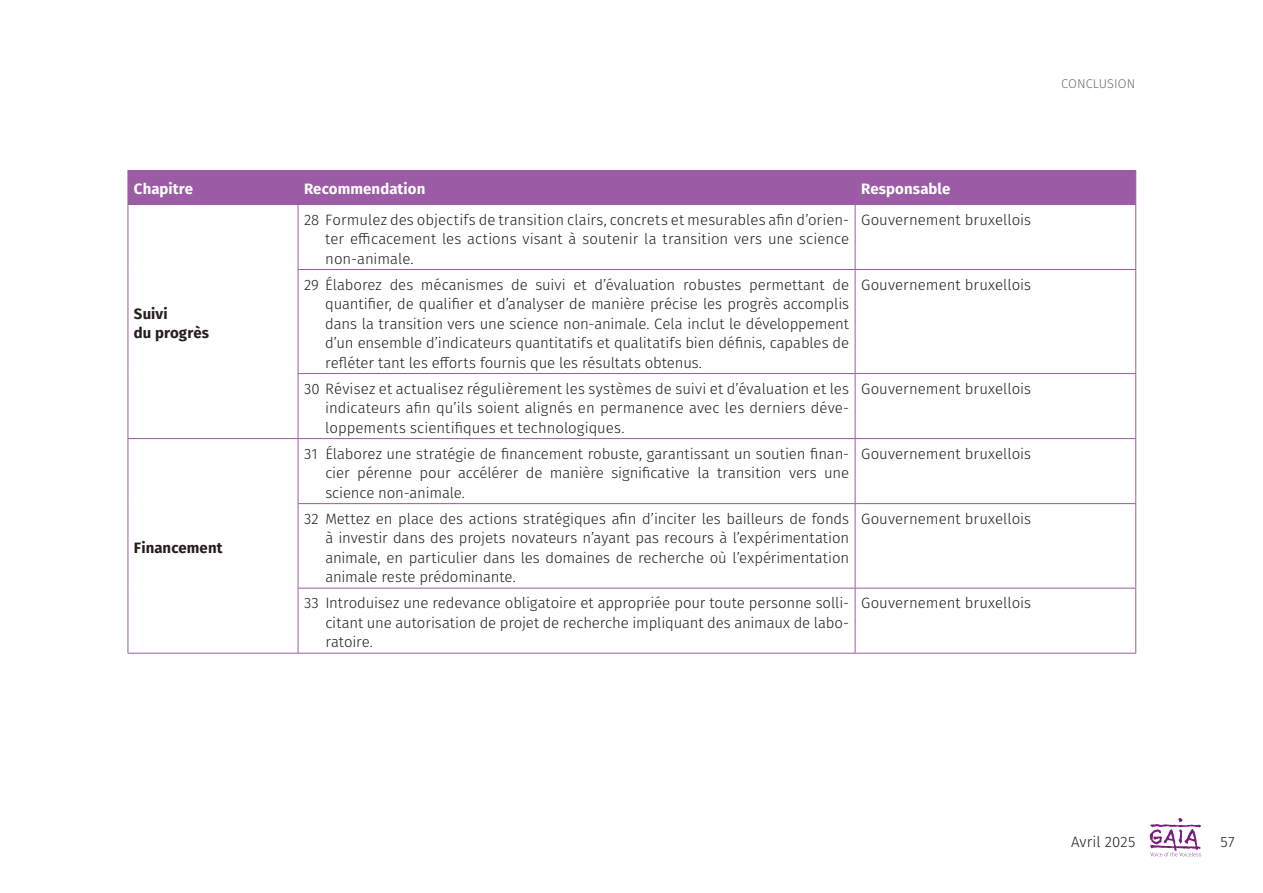
<style>
.page{position:relative;width:1263px;height:893px;background:#fff}
.page>*{position:absolute;margin:0;border:0;box-sizing:border-box;transform-origin:0 0}
.t1{font:300 15px/19.5px "Fira Sans";color:#231f20;text-align:justify}
.t2{font:700 15px "Fira Sans";letter-spacing:.005em;color:#fff}
.t3{font:700 15px/19.5px "Fira Sans";letter-spacing:.01em;color:#231f20}
.t4{font:300 12.75px "Fira Sans";letter-spacing:.01em;color:#6c6d70}
</style>
<div class="page">
<div style="left:129px;top:171px;width:1006px;height:33px;background:#9b5ba5"></div>
<hr style="left:128px;top:170px;width:170px;height:1px;background:#9b5ba5">
<hr style="left:128px;top:171px;width:1px;height:33px;background:#9b5ba5">
<hr style="left:298px;top:170px;width:557px;height:1px;background:#9b5ba5">
<hr style="left:298px;top:171px;width:1px;height:33px;background:#9b5ba5">
<hr style="left:855px;top:170px;width:281px;height:1px;background:#9b5ba5">
<hr style="left:855px;top:171px;width:1px;height:33px;background:#9b5ba5">
<hr style="left:1135px;top:171px;width:1px;height:33px;background:#9b5ba5">
<hr style="left:128px;top:204px;width:170px;height:1px;background:#9b5ba5">
<hr style="left:298px;top:204px;width:557px;height:1px;background:#9b5ba5">
<hr style="left:855px;top:204px;width:281px;height:1px;background:#9b5ba5">
<hr style="left:128px;top:205px;width:1px;height:64px;background:#9b5ba5">
<hr style="left:128px;top:269px;width:1px;height:105px;background:#9b5ba5">
<hr style="left:128px;top:374px;width:1px;height:64px;background:#9b5ba5">
<hr style="left:298px;top:205px;width:1px;height:64px;background:#9b5ba5">
<hr style="left:855px;top:205px;width:1px;height:64px;background:#9b5ba5">
<hr style="left:1135px;top:205px;width:1px;height:64px;background:#9b5ba5">
<hr style="left:298px;top:269px;width:557px;height:1px;background:#9b5ba5">
<hr style="left:298px;top:270px;width:1px;height:103px;background:#9b5ba5">
<hr style="left:855px;top:269px;width:281px;height:1px;background:#9b5ba5">
<hr style="left:855px;top:270px;width:1px;height:103px;background:#9b5ba5">
<hr style="left:1135px;top:270px;width:1px;height:103px;background:#9b5ba5">
<hr style="left:298px;top:373px;width:557px;height:1px;background:#9b5ba5">
<hr style="left:298px;top:374px;width:1px;height:64px;background:#9b5ba5">
<hr style="left:855px;top:373px;width:281px;height:1px;background:#9b5ba5">
<hr style="left:855px;top:374px;width:1px;height:64px;background:#9b5ba5">
<hr style="left:1135px;top:374px;width:1px;height:64px;background:#9b5ba5">
<hr style="left:128px;top:438px;width:170px;height:1px;background:#9b5ba5">
<hr style="left:128px;top:439px;width:1px;height:65px;background:#9b5ba5">
<hr style="left:128px;top:504px;width:1px;height:84px;background:#9b5ba5">
<hr style="left:128px;top:588px;width:1px;height:65px;background:#9b5ba5">
<hr style="left:128px;top:653px;width:170px;height:1px;background:#9b5ba5">
<hr style="left:298px;top:438px;width:557px;height:1px;background:#9b5ba5">
<hr style="left:298px;top:439px;width:1px;height:64px;background:#9b5ba5">
<hr style="left:855px;top:438px;width:281px;height:1px;background:#9b5ba5">
<hr style="left:855px;top:439px;width:1px;height:64px;background:#9b5ba5">
<hr style="left:1135px;top:439px;width:1px;height:64px;background:#9b5ba5">
<hr style="left:298px;top:503px;width:557px;height:1px;background:#9b5ba5">
<hr style="left:298px;top:504px;width:1px;height:84px;background:#9b5ba5">
<hr style="left:855px;top:503px;width:281px;height:1px;background:#9b5ba5">
<hr style="left:855px;top:504px;width:1px;height:84px;background:#9b5ba5">
<hr style="left:1135px;top:504px;width:1px;height:84px;background:#9b5ba5">
<hr style="left:298px;top:588px;width:557px;height:1px;background:#9b5ba5">
<hr style="left:298px;top:588px;width:1px;height:65px;background:#9b5ba5">
<hr style="left:855px;top:588px;width:281px;height:1px;background:#9b5ba5">
<hr style="left:855px;top:588px;width:1px;height:65px;background:#9b5ba5">
<hr style="left:1135px;top:588px;width:1px;height:65px;background:#9b5ba5">
<hr style="left:298px;top:653px;width:557px;height:1px;background:#9b5ba5">
<hr style="left:855px;top:653px;width:281px;height:1px;background:#9b5ba5">
<svg style="left:1150px;top:818px;width:51px;height:38px"></svg>
<p class="t4" style="left:1061px;top:75px;width:76px">CONCLUSION</p>
<p class="t2" style="left:134px;top:177px;width:61px">Chapitre</p>
<p class="t2" style="left:304px;top:177px;width:123px">Recommendation</p>
<p class="t2" style="left:861px;top:177px;width:91px">Responsable</p>
<p class="t3" style="left:134px;top:303px;width:77px">Suivi<br>du progrès</p>
<p class="t3" style="left:134px;top:537px;width:90px">Financement</p>
<p class="t1" style="left:325px;top:209px;width:525px;text-indent:-21px">28 Formulez des objectifs de transition clairs, concrets et mesurables afin d’orien&shy;ter efficacement les actions visant à soutenir la transition vers une science non-animale.</p>
<p class="t1" style="left:861px;top:209px;width:171px">Gouvernement bruxellois</p>
<p class="t1" style="left:325px;top:274px;width:525px;text-indent:-21px">29 Élaborez des mécanismes de suivi et d’évaluation robustes permettant de quantifier, de qualifier et d’analyser de manière précise les progrès accomplis dans la transition vers une science non-animale. Cela inclut le développement d’un ensemble d’indicateurs quantitatifs et qualitatifs bien définis, capables de refléter tant les efforts fournis que les résultats obtenus.</p>
<p class="t1" style="left:861px;top:274px;width:171px">Gouvernement bruxellois</p>
<p class="t1" style="left:325px;top:378px;width:525px;text-indent:-21px">30 Révisez et actualisez régulièrement les systèmes de suivi et d’évaluation et les indicateurs afin qu’ils soient alignés en permanence avec les derniers déve&shy;loppements scientifiques et technologiques.</p>
<p class="t1" style="left:861px;top:378px;width:171px">Gouvernement bruxellois</p>
<p class="t1" style="left:325px;top:443px;width:525px;text-indent:-21px">31 Élaborez une stratégie de financement robuste, garantissant un soutien finan&shy;cier pérenne pour accélérer de manière significative la transition vers une science non-animale.</p>
<p class="t1" style="left:861px;top:443px;width:171px">Gouvernement bruxellois</p>
<p class="t1" style="left:325px;top:508px;width:525px;text-indent:-21px">32 Mettez en place des actions stratégiques afin d’inciter les bailleurs de fonds à investir dans des projets novateurs n’ayant pas recours à l’expérimentation animale, en particulier dans les domaines de recherche où l’expérimentation animale reste prédominante.</p>
<p class="t1" style="left:861px;top:508px;width:171px">Gouvernement bruxellois</p>
<p class="t1" style="left:325px;top:593px;width:525px;text-indent:-21px">33 Introduisez une redevance obligatoire et appropriée pour toute personne solli&shy;citant une autorisation de projet de recherche impliquant des animaux de labo&shy;ratoire.</p>
<p class="t1" style="left:861px;top:593px;width:171px">Gouvernement bruxellois</p>
<p class="t1" style="left:1071px;top:831px;width:66px">Avril 2025</p>
<p class="t1" style="left:1220px;top:831px;width:16px">57</p>
</div>
